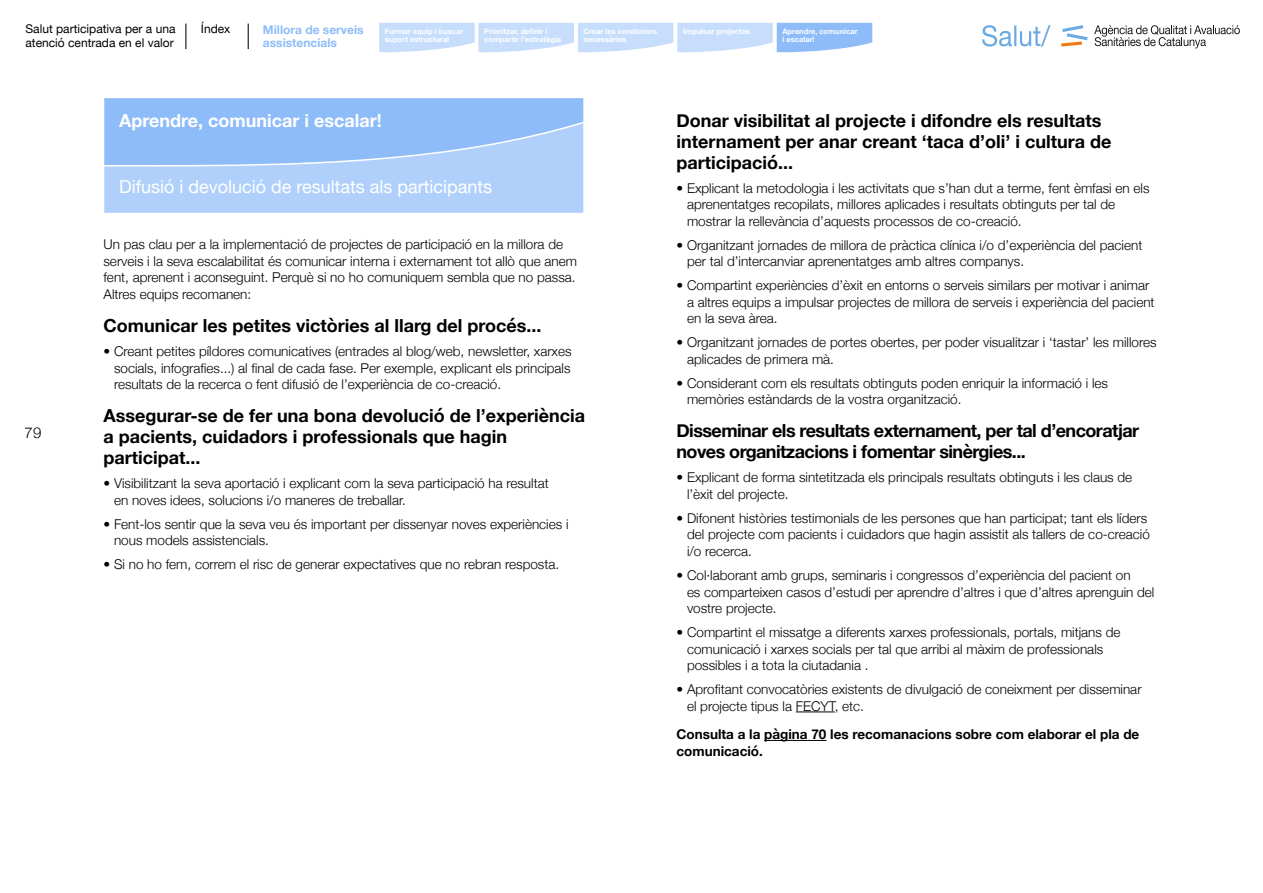
<style>
.page{position:relative;width:1263px;height:893px;background:#fff}
.page>*{position:absolute;margin:0;border:0;box-sizing:border-box;transform-origin:0 0}
.t1{font:700 18px/21px "Helvetica Neue";color:#000}
.t2{font:700 18px/21px "Helvetica Neue";letter-spacing:-.03em;color:#000}
.t3{font:18px "Helvetica Neue";color:#fff}
.t4{font:700 18px "Helvetica Neue";color:#fff}
.t5{font:300 15px "Helvetica Neue";color:#000}
.t6{font:300 13.5px/16.5px "Helvetica Neue";color:#000}
.t7{font:700 13.5px/16.5px "Helvetica Neue";color:#000}
.t8{font:12px/13.5px "Helvetica Neue";color:#000}
.t9{font:700 12px/13.5px "Helvetica Neue";color:#8ebcf9}
.t10{font:700 7.5px/8.2px "Helvetica Neue";color:#fff}
</style>
<div class="page">
<div style="left:103px;top:97px;width:482px;height:117px;background:#b0d0fb;border:2px solid #fff"></div>
<svg style="left:103px;top:97px;width:482px;height:70px;background:#98c1f9"></svg>
<svg style="left:248px;top:24px;width:1px;height:25px"></svg>
<svg style="left:185px;top:24px;width:1px;height:25px"></svg>
<svg style="left:379px;top:23px;width:493px;height:29px;background:#c3dcfb"></svg>
<hr style="left:796px;top:711px;width:39px;height:1px;background:#000">
<hr style="left:764px;top:740px;width:62px;height:1px;background:#000">
<svg style="left:1061px;top:25px;width:27px;height:22px"></svg>
<svg style="left:1094px;top:25px;width:146px;height:23px"></svg>
<svg style="left:982px;top:25px;width:69px;height:22px"></svg>
<p class="t8" style="left:26px;top:23px;width:152px">Salut participativa per a una atenció centrada en el valor</p>
<p class="t8" style="left:201px;top:23px;width:31px">Índex</p>
<p class="t9" style="left:263px;top:23px;width:102px">Millora de serveis assistencials</p>
<p class="t10" style="left:385px;top:27px;width:80px">Formar equip i buscar suport estructural</p>
<p class="t10" style="left:484px;top:27px;width:79px">Prioritzar, definir i compartir l’estratègia</p>
<p class="t10" style="left:584px;top:27px;width:75px">Crear les condicions necessàries</p>
<p class="t10" style="left:683px;top:27px;width:68px">Impulsar projectes</p>
<p class="t10" style="left:783px;top:27px;width:77px">Aprendre, comunicar i escalar!</p>
<p class="t5" style="left:25px;top:420px;width:18px">79</p>
<h1 class="t4" style="left:119px;top:106px;width:264px">Aprendre, comunicar i escalar!</h1>
<h1 class="t3" style="left:119px;top:173px;width:375px">Difusió i devolució de resultats als participants</h1>
<p class="t6" style="left:104px;top:235px;width:475px">Un pas clau per a la implementació de projectes de participació en la millora de serveis i la seva escalabilitat és comunicar interna i externament tot allò que anem fent, aprenent i aconseguint. Perquè si no ho comuniquem sembla que no passa.<br>Altres equips recomanen:</p>
<h1 class="t1" style="left:104px;top:315px;width:440px">Comunicar les petites victòries al llarg del procés...</h1>
<p class="t6" style="left:114px;top:342px;width:459px;text-align:justify;text-indent:-11px">• Creant petites píldores comunicatives (entrades al blog/web, newsletter, xarxes socials, infografies...) al final de cada fase. Per exemple, explicant els principals resultats de la recerca o fent difusió de l’experiència de co-creació.</p>
<h1 class="t1" style="left:104px;top:405px;width:483px">Assegurar-se de fer una bona devolució de l’experiència a pacients, cuidadors i professionals que hagin participat...</h1>
<p class="t6" style="left:114px;top:474px;width:436px;text-indent:-11px">• Visibilitzant la seva aportació i explicant com la seva participació ha resultat en noves idees, solucions i/o maneres de treballar.</p>
<p class="t6" style="left:114px;top:514px;width:456px;text-indent:-11px">• Fent-los sentir que la seva veu és important per dissenyar noves experiències i nous models assistencials.</p>
<p class="t6" style="left:104px;top:555px;width:457px">• Si no ho fem, correm el risc de generar expectatives que no rebran resposta.</p>
<h1 class="t1" style="left:676px;top:110px;width:436px">Donar visibilitat al projecte i difondre els resultats internament per anar creant ‘taca d’oli’ i cultura de participació...</h1>
<p class="t6" style="left:687px;top:179px;width:464px;text-indent:-11px">• Explicant la metodologia i les activitats que s’han dut a terme, fent èmfasi en els aprenentatges recopilats, millores aplicades i resultats obtinguts per tal de mostrar la rellevància d’aquests processos de co-creació.</p>
<p class="t6" style="left:687px;top:236px;width:457px;text-indent:-11px">• Organitzant jornades de millora de pràctica clínica i/o d’experiència del pacient per tal d’intercanviar aprenentatges amb altres companys.</p>
<p class="t6" style="left:687px;top:276px;width:469px;text-indent:-11px">• Compartint experiències d’èxit en entorns o serveis similars per motivar i animar a altres equips a impulsar projectes de millora de serveis i experiència del pacient en la seva àrea.</p>
<p class="t6" style="left:687px;top:333px;width:471px;text-indent:-11px">• Organitzant jornades de portes obertes, per poder visualitzar i ‘tastar’ les millores aplicades de primera mà.</p>
<p class="t6" style="left:687px;top:374px;width:423px;text-indent:-11px">• Considerant com els resultats obtinguts poden enriquir la informació i les memòries estàndards de la vostra organització.</p>
<h1 class="t2" style="left:676px;top:421px;width:464px">Disseminar els resultats externament, per tal d’encoratjar noves organitzacions i fomentar sinèrgies...</h1>
<p class="t6" style="left:687px;top:468px;width:447px;text-indent:-11px">• Explicant de forma sintetitzada els principals resultats obtinguts i les claus de l’èxit del projecte.</p>
<p class="t6" style="left:687px;top:509px;width:464px;text-indent:-11px">• Difonent històries testimonials de les persones que han participat; tant els líders del projecte com pacients i cuidadors que hagin assistit als tallers de co-creació i/o recerca.</p>
<p class="t6" style="left:687px;top:566px;width:469px;text-indent:-11px">• Col·laborant amb grups, seminaris i congressos d’experiència del pacient on<br>es comparteixen casos d’estudi per aprendre d’altres i que d’altres aprenguin del vostre projecte.</p>
<p class="t6" style="left:687px;top:623px;width:435px;text-indent:-11px">• Compartint el missatge a diferents xarxes professionals, portals, mitjans de comunicació i xarxes socials per tal que arribi al màxim de professionals possibles i a tota la ciutadania .</p>
<p class="t6" style="left:687px;top:680px;width:456px;text-indent:-11px">• Aprofitant convocatòries existents de divulgació de coneixment per disseminar el projecte tipus la FECYT, etc.</p>
<p class="t7" style="left:676px;top:726px;width:464px">Consulta a la pàgina 70 les recomanacions sobre com elaborar el pla de comunicació.</p>
</div>
